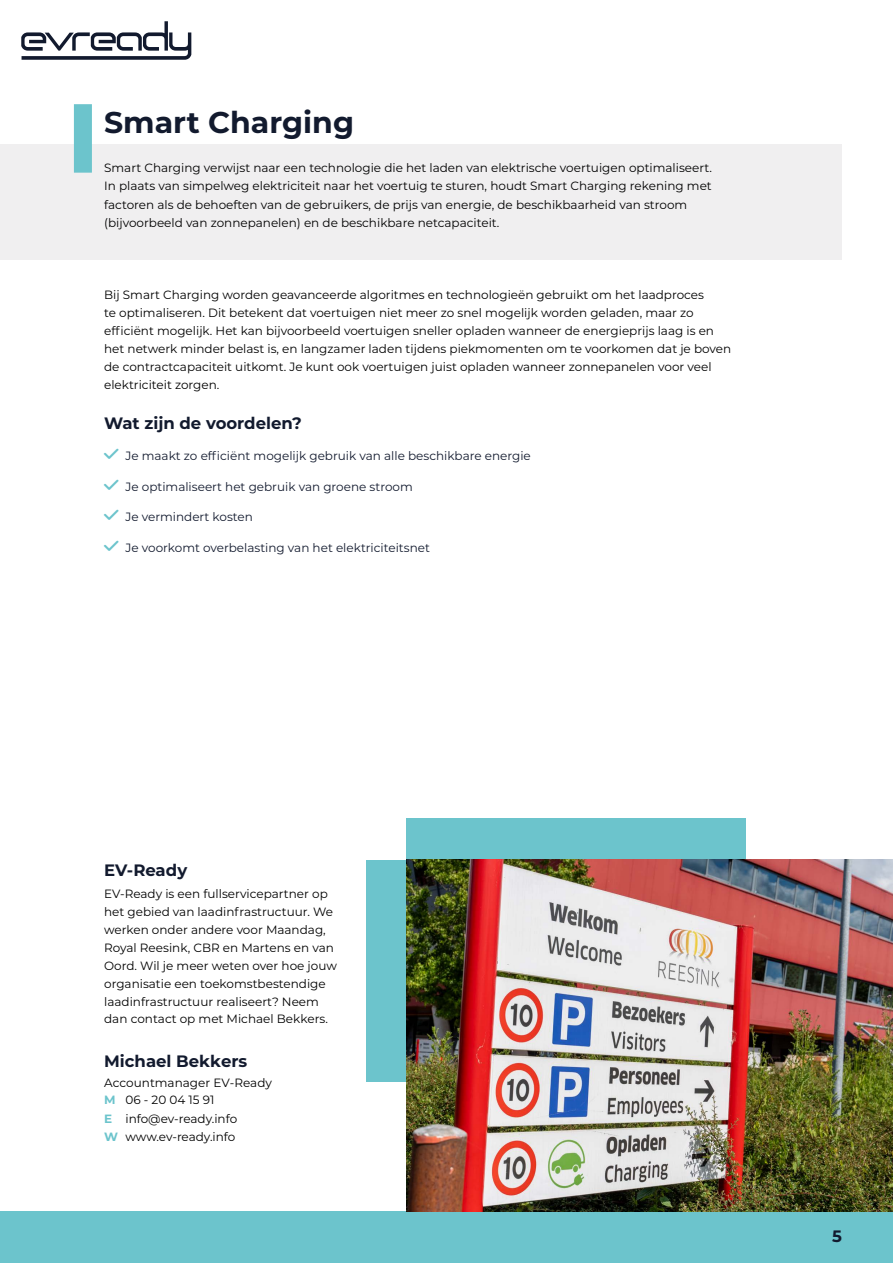
<style>
.page{position:relative;width:893px;height:1263px;background:#fff}
.page>*{position:absolute;margin:0;border:0;box-sizing:border-box;transform-origin:0 0}
.t1{font:700 30px "Montserrat";color:#121a2e}
.t2{font:700 16.5px "Montserrat";color:#121a2e}
.t3{font:12px/18px "Montserrat";color:#000}
.t4{font:12px "Montserrat";color:#121a2e}
.s1{color:#6cc4cc}
.s2{font-weight:700;color:#6cc4cc}
</style>
<div class="page">
<div style="left:0;top:1212px;width:893px;height:51px;background:#6cc4cc"></div>
<svg style="left:21px;top:21px;width:170px;height:39px"></svg>
<div style="left:406px;top:818px;width:340px;height:85px;background:#6cc4cc"></div>
<div style="left:366px;top:861px;width:340px;height:221px;background:#6cc4cc"></div>
<img style="left:406px;top:860px;width:487px;height:352px">
<div style="left:0;top:144px;width:842px;height:115px;background:#f0eff0"></div>
<div style="left:74px;top:104px;width:18px;height:69px;background:#6cc4cc"></div>
<h1 class="t1" style="left:104px;top:101px;width:251px">Smart Charging</h1>
<p class="t3" style="left:104px;top:159px;width:609px">Smart Charging verwijst naar een technologie die het laden van elektrische voertuigen optimaliseert.<br>In plaats van simpelweg elektriciteit naar het voertuig te sturen, houdt Smart Charging rekening met factoren als de behoeften van de gebruikers, de prijs van energie, de beschikbaarheid van stroom (bijvoorbeeld van zonnepanelen) en de beschikbare netcapaciteit.</p>
<p class="t3" style="left:104px;top:285px;width:628px">Bij Smart Charging worden geavanceerde algoritmes en technologieën gebruikt om het laadproces<br>te optimaliseren. Dit betekent dat voertuigen niet meer zo snel mogelijk worden geladen, maar zo efficiënt mogelijk. Het kan bijvoorbeeld voertuigen sneller opladen wanneer de energieprijs laag is en het netwerk minder belast is, en langzamer laden tijdens piekmomenten om te voorkomen dat je boven de contractcapaciteit uitkomt. Je kunt ook voertuigen juist opladen wanneer zonnepanelen voor veel elektriciteit zorgen.</p>
<h2 class="t2" style="left:104px;top:411px;width:199px">Wat zijn de voordelen?</h2>
<p class="t4" style="left:104px;top:447px;width:428px"><span class="s1">✓</span> Je maakt zo efficiënt mogelijk gebruik van alle beschikbare energie</p>
<p class="t4" style="left:104px;top:478px;width:310px"><span class="s1">✓</span> Je optimaliseert het gebruik van groene stroom</p>
<p class="t4" style="left:104px;top:509px;width:150px"><span class="s1">✓</span> Je vermindert kosten</p>
<p class="t4" style="left:104px;top:539px;width:327px"><span class="s1">✓</span> Je voorkomt overbelasting van het elektriciteitsnet</p>
<h2 class="t2" style="left:104px;top:858px;width:85px">EV-Ready</h2>
<p class="t3" style="left:104px;top:884px;width:234px">EV-Ready is een fullservicepartner op het gebied van laadinfrastructuur. We werken onder andere voor Maandag, Royal Reesink, CBR en Martens en van Oord. Wil je meer weten over hoe jouw organisatie een toekomstbestendige laadinfrastructuur realiseert? Neem dan contact op met Michael Bekkers.</p>
<h2 class="t2" style="left:104px;top:1049px;width:145px">Michael Bekkers</h2>
<p class="t3" style="left:104px;top:1073px;width:169px;line-height:17.4px">Accountmanager EV-Ready<br><span class="s2">M</span> 06 - 20 04 15 91</p>
<p class="t3" style="left:104px;top:1109px;width:135px"><span class="s2">E</span> info@ev-ready.info<br><span class="s2">W</span> www.ev-ready.info</p>
<h2 class="t2" style="left:832px;top:1224px;width:11px">5</h2>
</div>
